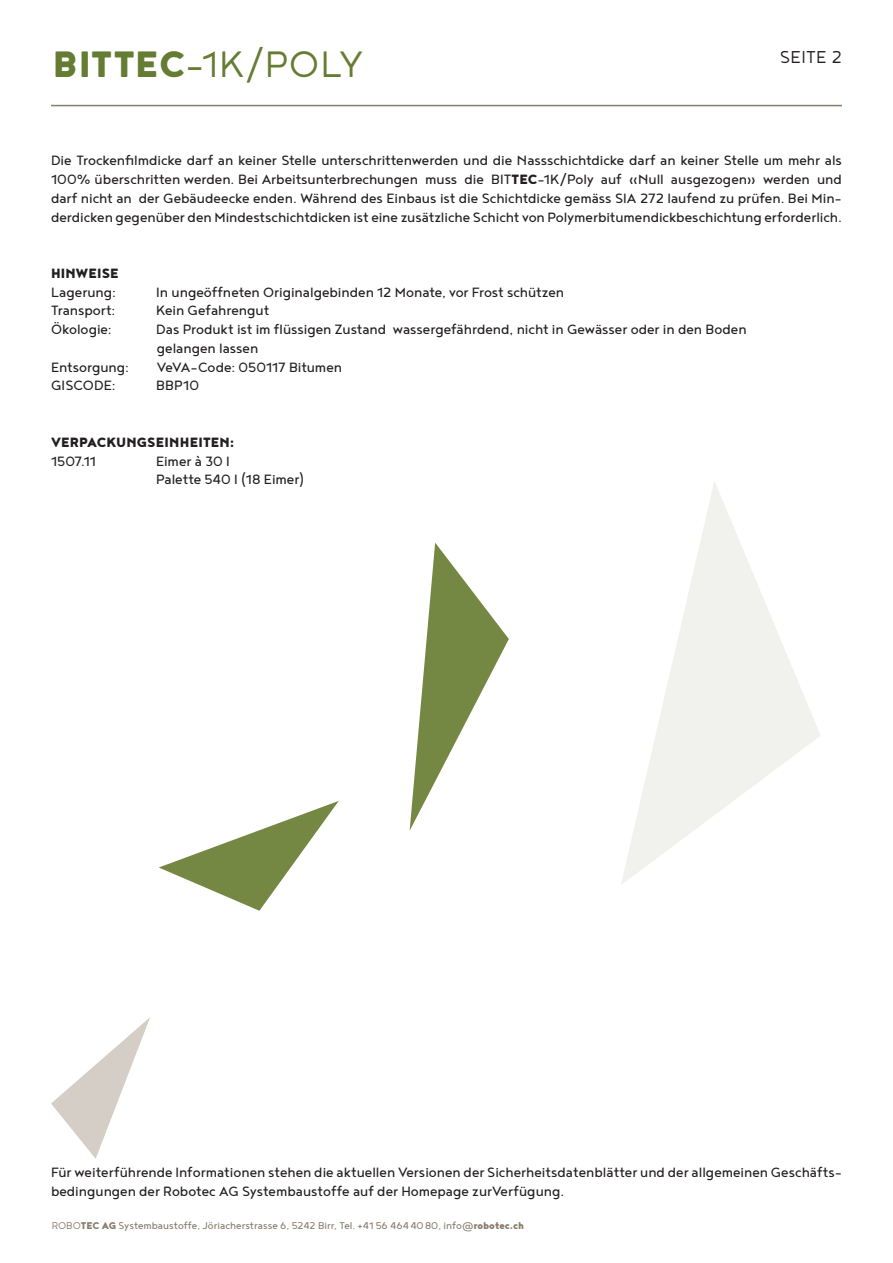
<style>
.page{position:relative;width:893px;height:1263px;background:#fff}
.page>*{position:absolute;margin:0;border:0;box-sizing:border-box;transform-origin:0 0}
.Produktetitel{font:300 45px "Noyh";letter-spacing:.02em;color:#657d33}
.Produkteuntertitel{font:300 21px "Noyh";letter-spacing:.015em;color:#231f20}
.GT{font:16.5px/18.8px "Noyh";color:#231f20;text-align:justify}
.GT-2{font:900 16.5px "Noyh";letter-spacing:.01em;color:#231f20}
.t1{font:12px "Noyh";color:#887c6e}
.s1{font-weight:900}
.s2{font-weight:300}
</style>
<div class="page">
<svg style="left:621px;top:481px;width:199px;height:404px"></svg>
<svg style="left:51px;top:1017px;width:99px;height:142px"></svg>
<hr style="left:51px;top:105px;width:791px;height:1px;background:#887c6e">
<svg style="left:410px;top:543px;width:99px;height:287px"></svg>
<svg style="left:159px;top:801px;width:180px;height:110px"></svg>
<p class="Produktetitel" style="left:53px;top:39px;width:312px"><span class="s1">BITTEC</span>-1K/POLY</p>
<p class="Produkteuntertitel" style="left:780px;top:46px;width:64px">SEITE 2</p>
<p class="GT" style="left:51px;top:151px;width:792px">Die Trockenfilmdicke darf an keiner Stelle unterschrittenwerden und die Nassschichtdicke darf an keiner Stelle um mehr als 100% überschritten werden. Bei Arbeitsunterbrechungen muss die BIT<span class="s1">TEC</span>-1K/Poly auf «Null ausgezogen» werden und darf nicht an der Gebäudeecke enden. Während des Einbaus ist die Schichtdicke gemäss SIA 272 laufend zu prüfen. Bei Min&shy;derdicken gegenüber den Mindestschichtdicken ist eine zusätzliche Schicht von Polymerbitumendickbeschichtung erforderlich.</p>
<p class="GT-2" style="left:51px;top:263px;width:69px">HINWEISE</p>
<p class="GT" style="left:51px;top:282px;width:66px">Lagerung:</p>
<p class="GT" style="left:156px;top:282px;width:409px">In ungeöffneten Originalgebinden 12 Monate, vor Frost schützen</p>
<p class="GT" style="left:51px;top:301px;width:66px">Transport:</p>
<p class="GT" style="left:156px;top:301px;width:115px">Kein Gefahrengut</p>
<p class="GT" style="left:51px;top:320px;width:62px">Ökologie:</p>
<p class="GT" style="left:156px;top:320px;width:592px">Das Produkt ist im flüssigen Zustand wassergefährdend, nicht in Gewässer oder in den Boden</p>
<p class="GT" style="left:157px;top:338px;width:103px">gelangen lassen</p>
<p class="GT" style="left:51px;top:357px;width:79px">Entsorgung:</p>
<p class="GT" style="left:157px;top:357px;width:187px">VeVA-Code: 050117 Bitumen</p>
<p class="GT" style="left:51px;top:376px;width:66px">GISCODE:</p>
<p class="GT" style="left:156px;top:376px;width:44px">BBP10</p>
<p class="GT-2" style="left:51px;top:432px;width:185px">VERPACKUNGSEINHEITEN:</p>
<p class="GT" style="left:51px;top:451px;width:46px">1507.11</p>
<p class="GT" style="left:156px;top:451px;width:75px">Eimer à 30 l</p>
<p class="GT" style="left:156px;top:470px;width:149px">Palette 540 l (18 Eimer)</p>
<p class="GT" style="left:51px;top:1161px;width:792px;line-height:19.8px">Für weiterführende Informationen stehen die aktuellen Versionen der Sicherheitsdatenblätter und der allgemeinen Geschäfts&shy;bedingungen der Robotec AG Systembaustoffe auf der Homepage zurVerfügung.</p>
<p class="t1" style="left:52px;top:1219px;width:474px"><span class="s2">ROBO</span><span class="s1">TEC AG</span> Systembaustoffe, Jöriacherstrasse 6, 5242 Birr, Tel. +41 56 4644080, info@<span class="s1">robotec.ch</span></p>
</div>
